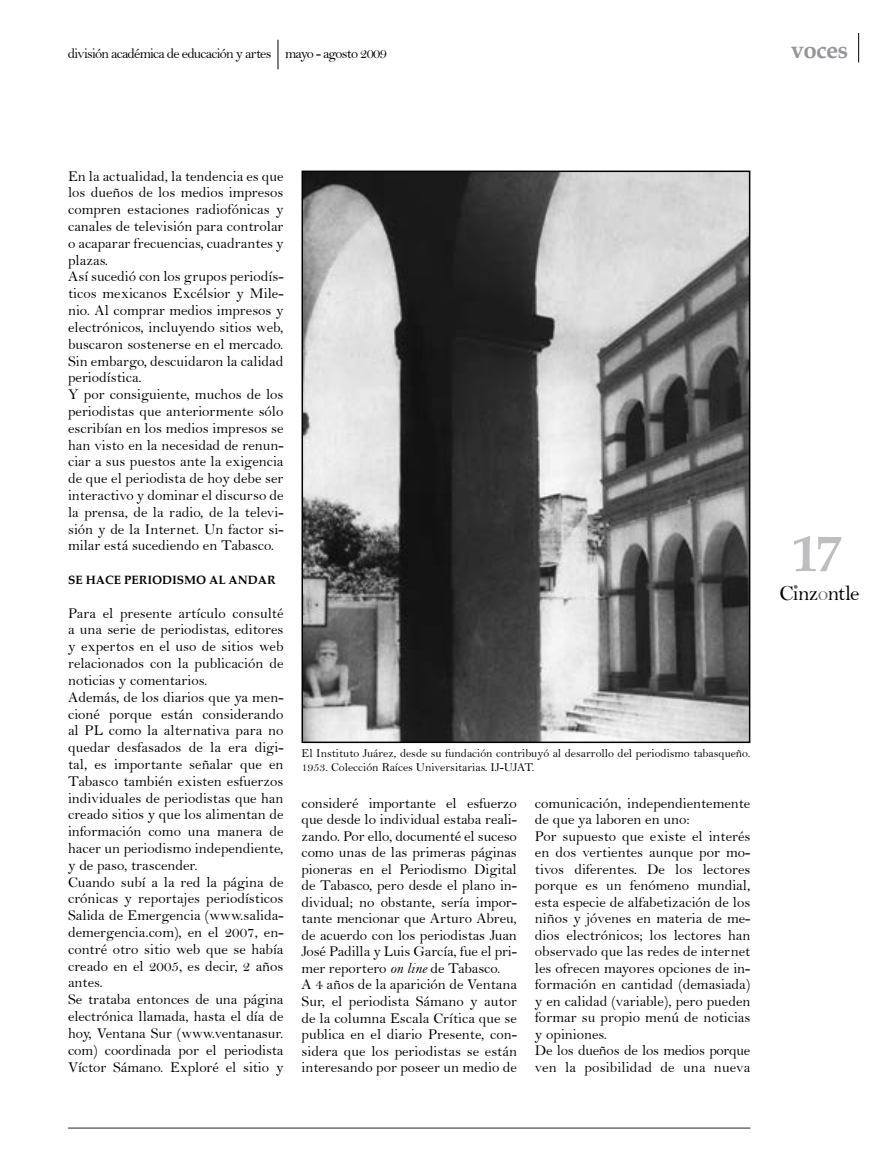
<style>
.page{position:relative;width:893px;height:1170px;background:#fff}
.page>*{position:absolute;margin:0;border:0;box-sizing:border-box;transform-origin:0 0}
.t1{font:700 52.5px "Palatino";color:#bcbec0}
.t2{font:700 24px "Palatino";letter-spacing:-.03em;color:#939598}
.t3{font:21.6px "Bell";letter-spacing:-.03em;color:#000}
.t4{font:15px/16.8px "Bell";color:#000}
.t5{font:14.4px "Bell";letter-spacing:-.05em;color:#000}
.t6{font:12px/14.4px "Bell";color:#000}
.t7{font:700 12px "Palatino";color:#000}
.s1{font-family:"Bell MT Italic"}
.s2{color:#6d6e71}
</style>
<div class="page">
<svg style="left:858px;top:33px;width:1px;height:29px"></svg>
<hr style="left:68px;top:1127px;width:682px;height:1px;background:#6d6e71">
<svg style="left:278px;top:40px;width:1px;height:29px"></svg>
<img style="left:305px;top:173px;width:442px;height:567px">
<div style="left:302px;top:170px;width:448px;height:573px;border:2px solid #000"></div>
<p class="t5" style="left:68px;top:44px;width:320px">división académica de educación y artes mayo - agosto 2009</p>
<h2 class="t2" style="left:791px;top:29px;width:59px">voces</h2>
<p class="t4" style="left:68px;top:167px;width:217px">En la actualidad, la tendencia es que los dueños de los medios impresos compren estaciones radiofónicas y canales de televisión para controlar o acaparar frecuencias, cuadrantes y plazas.<br>Así sucedió con los grupos periodís&shy;ticos mexicanos Excélsior y Mile&shy;nio. Al comprar medios impresos y electrónicos, incluyendo sitios web, buscaron sostenerse en el mercado.<br>Sin embargo, descuidaron la calidad periodística.<br>Y por consiguiente, muchos de los periodistas que anteriormente sólo escribían en los medios impresos se han visto en la necesidad de renun&shy;ciar a sus puestos ante la exigencia de que el periodista de hoy debe ser interactivo y dominar el discurso de la prensa, de la radio, de la televi&shy;sión y de la Internet. Un factor si&shy;milar está sucediendo en Tabasco.</p>
<p class="t7" style="left:68px;top:569px;width:209px">SE HACE PERIODISMO AL ANDAR</p>
<p class="t4" style="left:68px;top:604px;width:217px">Para el presente artículo consulté a una serie de periodistas, editores y expertos en el uso de sitios web relacionados con la publicación de noticias y comentarios.<br>Además, de los diarios que ya men&shy;cioné porque están considerando al PL como la alternativa para no quedar desfasados de la era digi&shy;tal, es importante señalar que en<br>Tabasco también existen esfuerzos individuales de periodistas que han creado sitios y que los alimentan de información como una manera de hacer un periodismo independiente, y de paso, trascender.<br>Cuando subí a la red la página de crónicas y reportajes periodísticos<br>Salida de Emergencia (www.salida&shy;demergencia.com), en el 2007, en&shy;contré otro sitio web que se había creado en el 2005, es decir, 2 años antes.<br>Se trataba entonces de una página electrónica llamada, hasta el día de hoy, Ventana Sur (www.ventanasur. com) coordinada por el periodista<br>Víctor Sámano. Exploré el sitio y</p>
<p class="t6" style="left:302px;top:745px;width:450px">El Instituto Juárez, desde su fundación contribuyó al desarrollo del periodismo tabasqueño.<br>1953. Colección Raíces Universitarias. IJ-UJAT.</p>
<p class="t4" style="left:302px;top:794px;width:217px">consideré importante el esfuerzo que desde lo individual estaba reali&shy;zando. Por ello, documenté el suceso como unas de las primeras páginas pioneras en el Periodismo Digital de Tabasco, pero desde el plano in&shy;dividual; no obstante, sería impor&shy;tante mencionar que Arturo Abreu, de acuerdo con los periodistas Juan José Padilla y Luis García, fue el pri&shy;mer reportero <span class="s1">on line</span> de Tabasco.<br>A 4 años de la aparición de Ventana Sur, el periodista Sámano y autor de la columna Escala Crítica que se publica en el diario Presente, con&shy;sidera que los periodistas se están interesando por poseer un medio de</p>
<p class="t4" style="left:535px;top:794px;width:217px">comunicación, independientemente de que ya laboren en uno:<br>Por supuesto que existe el interés en dos vertientes aunque por mo&shy;tivos diferentes. De los lectores porque es un fenómeno mundial, esta especie de alfabetización de los niños y jóvenes en materia de me&shy;dios electrónicos; los lectores han observado que las redes de internet les ofrecen mayores opciones de in&shy;formación en cantidad (demasiada) y en calidad (variable), pero pueden formar su propio menú de noticias y opiniones.<br>De los dueños de los medios porque ven la posibilidad de una nueva</p>
<h1 class="t1" style="left:792px;top:508px;width:51px">17</h1>
<h3 class="t3" style="left:779px;top:579px;width:82px">Cinz<span class="s2">o</span>ntle</h3>
</div>
